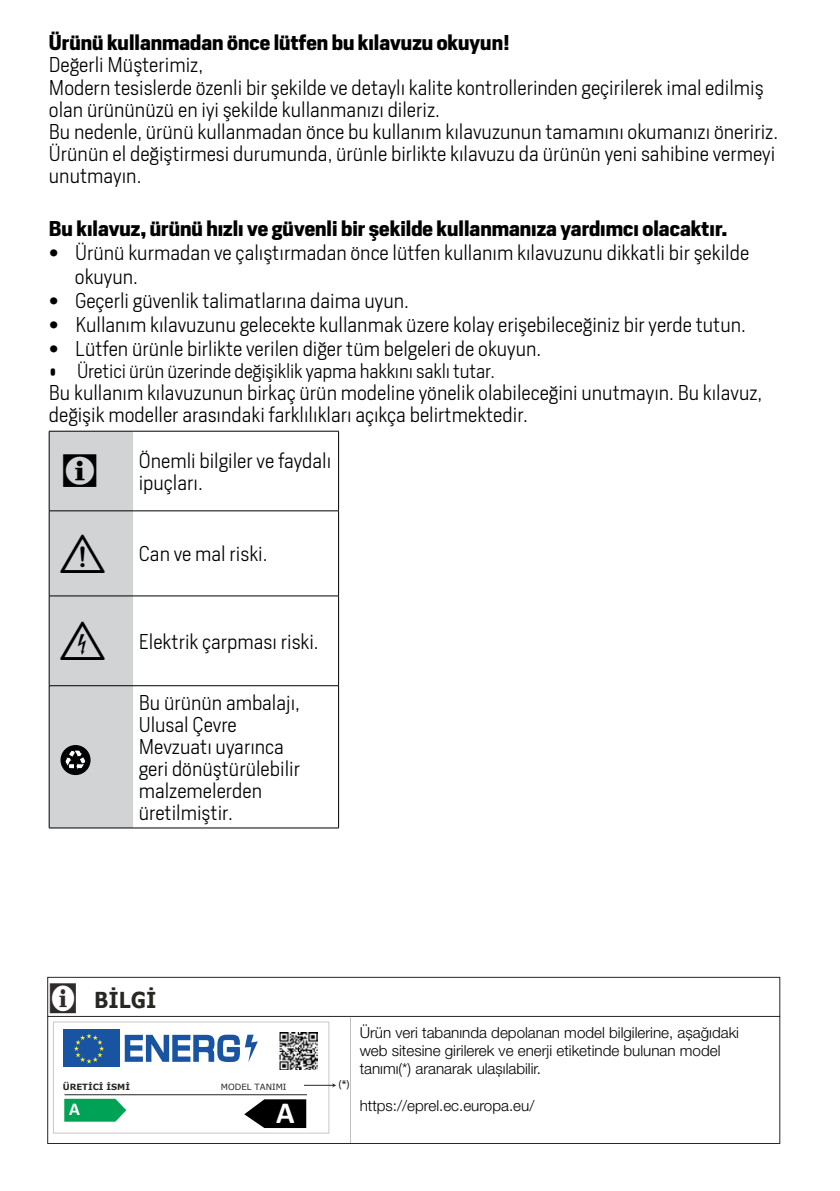
<style>
.page{position:relative;width:840px;height:1191px;background:#fff}
.page>*{position:absolute;margin:0;border:0;box-sizing:border-box;transform-origin:0 0}
.t1{font:48px "ZIWARNUN";color:#000}
.t2{font:700 30.8px "Calibri";color:#fff}
.t3{font:700 22px "Verdana";color:#272724;scale:.86 1}
.t4{font:300 20px/22px "Heron Sans";color:#000}
.t5{font:700 20px "Heron Sans";color:#000}
.t6{font:300 19px "Heron Sans";letter-spacing:-.01em;color:#000}
.t7{font:700 18.2px "Calibri";color:#fff}
.t8{font:300 15.2px/18.2px "Helvetica Neue LT Pro";color:#000}
.t9{font:11.4px "Myriad Pro";color:#000}
.t10{font:700 8.6px "Verdana";color:#272724}
.t11{font:8.6px "Verdana";color:#272724}
.s1{font-family:"Helvetica Neue LT Pro";font-weight:700;font-stretch:condensed}
.s2{font-family:"ZIWARNUN";font-weight:400;font-size:44px;color:#2f2a2b}
</style>
<div class="page">
<hr style="left:133px;top:431px;width:205px;height:1px;background:#000">
<hr style="left:338px;top:431px;width:1px;height:79px;background:#000">
<hr style="left:133px;top:510px;width:205px;height:1px;background:#000">
<hr style="left:338px;top:511px;width:1px;height:84px;background:#000">
<hr style="left:338px;top:596px;width:1px;height:89px;background:#000">
<hr style="left:133px;top:685px;width:205px;height:1px;background:#000">
<hr style="left:338px;top:686px;width:1px;height:141px;background:#000">
<hr style="left:133px;top:595px;width:205px;height:1px;background:#000">
<hr style="left:133px;top:827px;width:205px;height:1px;background:#000">
<svg style="left:49px;top:431px;width:84px;height:397px;background:#c4c6c7"></svg>
<div style="left:53px;top:1021px;width:276px;height:112px;border:1px solid #c8c8c7"></div>
<svg style="left:64px;top:1098px;width:62px;height:23px"></svg>
<svg style="left:304px;top:1083px;width:32px;height:4px"></svg>
<svg style="left:244px;top:1099px;width:62px;height:29px"></svg>
<div style="left:63px;top:1029px;width:56px;height:38px;background:#1954a2"></div>
<svg style="left:125px;top:1034px;width:133px;height:28px"></svg>
<img style="left:279px;top:1032px;width:38px;height:37px">
<svg style="left:74px;top:1033px;width:30px;height:30px"></svg>
<hr style="left:64px;top:1094px;width:243px;height:1px;background:#272724">
<div style="left:47px;top:977px;width:732px;height:40px;border:1px solid #272724"></div>
<div style="left:47px;top:1016px;width:732px;height:128px;border:1px solid #272724"></div>
<p class="t5" style="left:49px;top:30px;width:462px">Ürünü kullanmadan önce lütfen bu kılavuzu okuyun!</p>
<p class="t4" style="left:49px;top:53px;width:730px">Değerli Müşterimiz,<br>Modern tesislerde özenli bir şekilde ve detaylı kalite kontrollerinden geçirilerek imal edilmiş olan ürününüzü en iyi şekilde kullanmanızı dileriz.<br>Bu nedenle, ürünü kullanmadan önce bu kullanım kılavuzunun tamamını okumanızı öneririz.<br>Ürünün el değiştirmesi durumunda, ürünle birlikte kılavuzu da ürünün yeni sahibine vermeyi unutmayın.</p>
<p class="t5" style="left:49px;top:216px;width:679px">Bu kılavuz, ürünü hızlı ve güvenli bir şekilde kullanmanıza yardımcı olacaktır.</p>
<p class="t4" style="left:75px;top:240px;width:675px;line-height:24px;text-indent:-26px"><span class="s1">•</span> Ürünü kurmadan ve çalıştırmadan önce lütfen kullanım kılavuzunu dikkatli bir şekilde okuyun.</p>
<p class="t4" style="left:49px;top:289px;width:361px"><span class="s1">•</span> Geçerli güvenlik talimatlarına daima uyun.</p>
<p class="t4" style="left:49px;top:313px;width:698px"><span class="s1">•</span> Kullanım kılavuzunu gelecekte kullanmak üzere kolay erişebileceğiniz bir yerde tutun.</p>
<p class="t4" style="left:49px;top:337px;width:493px"><span class="s1">•</span> Lütfen ürünle birlikte verilen diğer tüm belgeleri de okuyun.</p>
<p class="t6" style="left:49px;top:359px;width:447px">• Üretici ürün üzerinde değişiklik yapma hakkını saklı tutar.</p>
<p class="t4" style="left:49px;top:382px;width:714px">Bu kullanım kılavuzunun birkaç ürün modeline yönelik olabileceğini unutmayın. Bu kılavuz, değişik modeller arasındaki farklılıkları açıkça belirtmektedir.</p>
<h1 class="t1" style="left:60px;top:445px;width:42px">C</h1>
<p class="t4" style="left:139px;top:449px;width:194px">Önemli bilgiler ve faydalı ipuçları.</p>
<h1 class="t1" style="left:60px;top:528px;width:48px">A</h1>
<p class="t4" style="left:139px;top:542px;width:130px">Can ve mal riski.</p>
<h1 class="t1" style="left:60px;top:615px;width:48px">B</h1>
<p class="t4" style="left:139px;top:630px;width:181px">Elektrik çarpması riski.</p>
<p class="t4" style="left:139px;top:691px;width:163px">Bu ürünün ambalajı,<br>Ulusal Çevre<br>Mevzuatı uyarınca geri dönüştürülebilir malzemelerden üretilmiştir.</p>
<p class="t3" style="left:48px;top:984px;width:128px"><span class="s2">C</span> BİLGİ</p>
<p class="t10" style="left:63px;top:1080px;width:69px">ÜRETİCİ İSMİ</p>
<p class="t11" style="left:221px;top:1080px;width:67px">MODEL TANIMI</p>
<p class="t9" style="left:338px;top:1077px;width:13px">(*)</p>
<p class="t7" style="left:69px;top:1097px;width:12px">A</p>
<h2 class="t2" style="left:276px;top:1092px;width:20px">A</h2>
<p class="t8" style="left:359px;top:1023px;width:380px">Ürün veri tabanında depolanan model bilgilerine, așağıdaki web sitesine girilerek ve enerji etiketinde bulunan model tanımı(*) aranarak ulașılabilir.</p>
<p class="t8" style="left:359px;top:1096px;width:176px">https://eprel.ec.europa.eu/</p>
</div>
